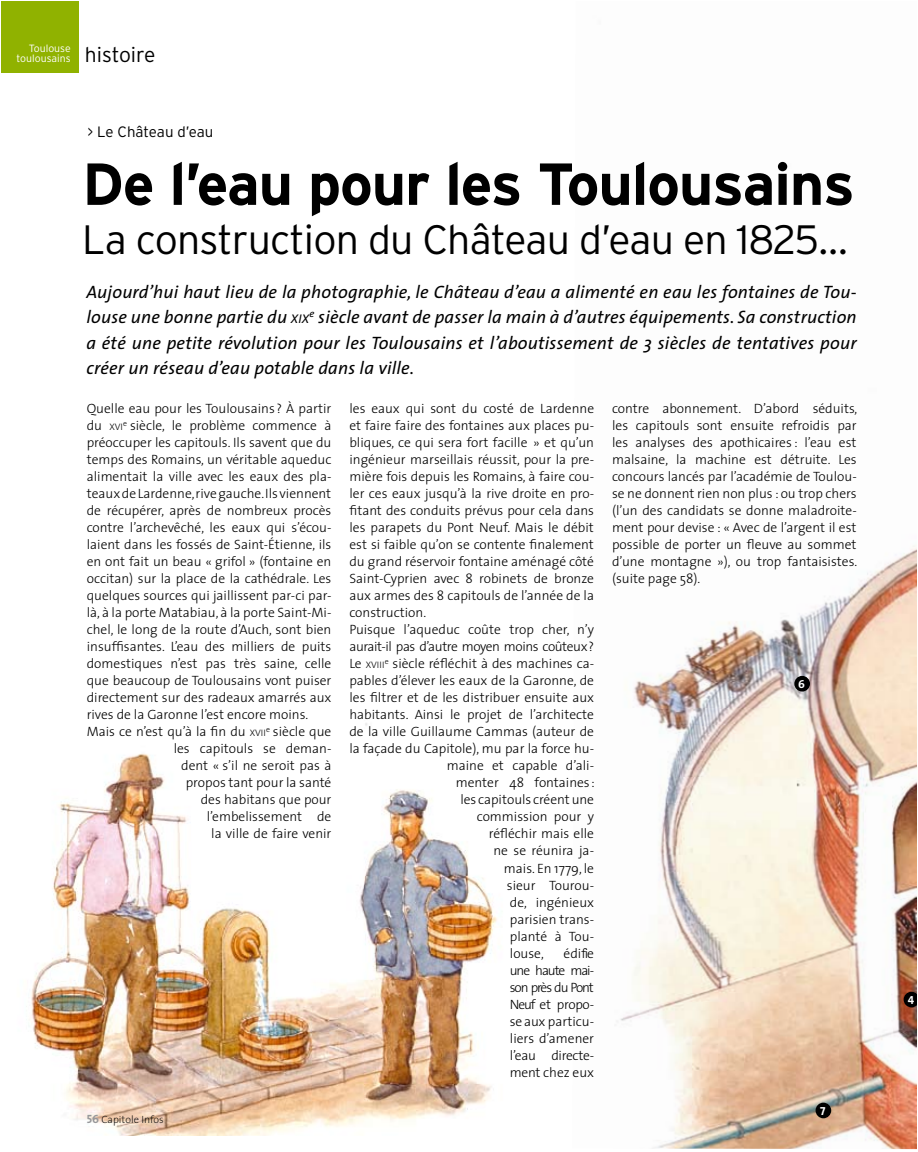
<style>
.page{position:relative;width:918px;height:1152px;background:#fff}
.page>*{position:absolute;margin:0;border:0;box-sizing:border-box;transform-origin:0 0}
.t1{font:700 59.1px "Interstate";letter-spacing:-.02em;color:#000}
.t2{font:300 40.95px "Interstate";letter-spacing:-.02em;color:#000}
.t3{font:300 21px "Interstate";color:#000}
.t4{font:italic 18px/25.5px "The Sans";letter-spacing:.01em;color:#000;text-align:justify}
.t5{font:300 15px "Interstate";color:#000}
.t6{font:300 13.5px/17px "The Sans";color:#000;text-align:justify}
.t7{font:11.7px "The Sans Bold Caps";color:#fff}
.t8{font:300 10.5px/10.5px "Interstate";color:#fff;text-align:right}
.t9{font:200 10.5px "The Sans";color:#000}
.t10{font:300 9.45px "The Sans";color:#000}
.s1{font-size:12.6px}
.s2{font-size:13.5px}
.s3{font-size:9.45px}
.s4{font-family:"The Sans Bold Caps";font-weight:400;font-size:12px;color:#97979b}
</style>
<div class="page">
<img style="left:31px;top:723px;width:466px;height:412px">
<img style="left:617px;top:452px;width:299px;height:698px">
<svg style="left:903px;top:991px;width:13px;height:16px"></svg>
<div style="left:815px;top:1102px;width:16px;height:16px;background:#000;border-radius:50%"></div>
<div style="left:794px;top:676px;width:16px;height:15px;background:#000;border-radius:50%"></div>
<div style="left:2px;top:2px;width:77px;height:71px;background:#90b200"></div>
<p class="t8" style="left:17px;top:42px;width:56px">Toulouse toulousains</p>
<h3 class="t3" style="left:85px;top:43px;width:72px">histoire</h3>
<p class="t5" style="left:87px;top:123px;width:127px">&gt; Le Château d’eau</p>
<h1 class="t1" style="left:82px;top:151px;width:774px">De l’eau pour les Toulousains</h1>
<h2 class="t2" style="left:82px;top:216px;width:767px">La construction du Château d’eau en 1825…</h2>
<p class="t4" style="left:86px;top:278px;width:771px">Aujourd’hui haut lieu de la photographie, le Château d’eau a alimenté en eau les fontaines de Tou&shy;louse une bonne partie du <span class="s1">xix</span><sup>e</sup> siècle avant de passer la main à d’autres équipements. Sa construction a été une petite révolution pour les Toulousains et l’aboutissement de 3 siècles de tentatives pour créer un réseau d’eau potable dans la ville.</p>
<p class="t6" style="left:87px;top:399px;width:246px">Quelle eau pour les Toulousains ? À partir</p>
<p class="t10" style="left:87px;top:419px;width:38px"><span class="s2">du</span> XVI</p>
<p class="t6" style="left:123px;top:416px;width:210px"><sup>e</sup> siècle, le problème commence à</p>
<p class="t6" style="left:87px;top:433px;width:246px">préoccuper les capitouls. Ils savent que du</p>
<p class="t6" style="left:87px;top:450px;width:246px">temps des Romains, un véritable aqueduc</p>
<p class="t6" style="left:87px;top:467px;width:246px">alimentait la ville avec les eaux des pla-</p>
<p class="t6" style="left:87px;top:484px;width:246px">teaux de Lardenne, rive gauche. Ils viennent</p>
<p class="t6" style="left:87px;top:501px;width:246px">de récupérer, après de nombreux procès</p>
<p class="t6" style="left:87px;top:518px;width:246px">contre l’archevêché, les eaux qui s’écou-</p>
<p class="t6" style="left:87px;top:535px;width:246px">laient dans les fossés de Saint-Étienne, ils</p>
<p class="t6" style="left:87px;top:552px;width:246px">en ont fait un beau « grifol » (fontaine en</p>
<p class="t6" style="left:87px;top:569px;width:246px">occitan) sur la place de la cathédrale. Les</p>
<p class="t6" style="left:87px;top:586px;width:246px">quelques sources qui jaillissent par-ci par-</p>
<p class="t6" style="left:87px;top:603px;width:246px">là, à la porte Matabiau, à la porte Saint-Mi-</p>
<p class="t6" style="left:87px;top:620px;width:246px">chel, le long de la route d’Auch, sont bien</p>
<p class="t6" style="left:87px;top:637px;width:246px">insuffisantes. L’eau des milliers de puits</p>
<p class="t6" style="left:87px;top:655px;width:246px">domestiques n’est pas très saine, celle</p>
<p class="t6" style="left:87px;top:672px;width:246px">que beaucoup de Toulousains vont puiser</p>
<p class="t6" style="left:87px;top:689px;width:246px">directement sur des radeaux amarrés aux</p>
<p class="t6" style="left:87px;top:706px;width:223px">rives de la Garonne l’est encore moins.</p>
<p class="t6" style="left:87px;top:723px;width:246px">Mais ce n’est qu’à la fin du <span class="s3">XVII</span><sup>e</sup> siècle que</p>
<p class="t6" style="left:174px;top:740px;width:159px">les capitouls se deman-</p>
<p class="t6" style="left:181px;top:757px;width:152px">dent « s’il ne seroit pas à</p>
<p class="t6" style="left:186px;top:774px;width:147px">propos tant pour la santé</p>
<p class="t6" style="left:201px;top:791px;width:132px">des habitans que pour</p>
<p class="t6" style="left:207px;top:808px;width:126px">l’embelissement de</p>
<p class="t6" style="left:211px;top:825px;width:122px">la ville de faire venir</p>
<p class="t6" style="left:612px;top:399px;width:247px">contre abonnement. D’abord séduits, les capitouls sont ensuite refroidis par les analyses des apothicaires : l’eau est malsaine, la machine est détruite. Les concours lancés par l’académie de Toulou&shy;se ne donnent rien non plus : ou trop chers (l’un des candidats se donne maladroite&shy;ment pour devise : « Avec de l’argent il est possible de porter un fleuve au sommet d’une montagne »), ou trop fantaisistes. (suite page 58).</p>
<p class="t6" style="left:349px;top:399px;width:246px;text-align:left">les eaux qui sont du costé de Lardenne et faire faire des fontaines aux places pu&shy;bliques, ce qui sera fort facille » et qu’un ingénieur marseillais réussit, pour la pre&shy;mière fois depuis les Romains, à faire cou&shy;ler ces eaux jusqu’à la rive droite en pro&shy;fitant des conduits prévus pour cela dans les parapets du Pont Neuf. Mais le débit est si faible qu’on se contente finalement du grand réservoir fontaine aménagé côté Saint-Cyprien avec 8 robinets de bronze aux armes des 8 capitouls de l’année de la construction.<br>Puisque l’aqueduc coûte trop cher, n’y aurait-il pas d’autre moyen moins coûteux?</p>
<p class="t10" style="left:349px;top:657px;width:37px"><span class="s2">Le</span> XVIII</p>
<p class="t6" style="left:384px;top:655px;width:211px"><sup>e</sup> siècle réfléchit à des machines ca-</p>
<p class="t6" style="left:349px;top:672px;width:246px">pables d’élever les eaux de la Garonne, de</p>
<p class="t6" style="left:349px;top:689px;width:246px">les filtrer et de les distribuer ensuite aux</p>
<p class="t6" style="left:349px;top:706px;width:246px">habitants. Ainsi le projet de l’architecte</p>
<p class="t6" style="left:349px;top:723px;width:246px">de la ville Guillaume Cammas (auteur de</p>
<p class="t6" style="left:349px;top:740px;width:246px">la façade du Capitole), mu par la force hu-</p>
<p class="t6" style="left:447px;top:757px;width:149px">maine et capable d’ali-</p>
<p class="t6" style="left:456px;top:774px;width:140px">menter 48 fontaines :</p>
<p class="t6" style="left:460px;top:791px;width:135px">les capitouls créent une</p>
<p class="t6" style="left:477px;top:808px;width:119px">commission pour y</p>
<p class="t6" style="left:489px;top:825px;width:107px">réfléchir mais elle</p>
<p class="t6" style="left:493px;top:842px;width:102px">ne se réunira ja-</p>
<p class="t6" style="left:504px;top:859px;width:92px">mais. En 1779, le</p>
<p class="t6" style="left:507px;top:876px;width:89px">sieur Tourou-</p>
<p class="t6" style="left:510px;top:893px;width:86px">de, ingénieux</p>
<p class="t6" style="left:510px;top:910px;width:86px">parisien trans-</p>
<p class="t6" style="left:510px;top:927px;width:86px">planté à Tou-</p>
<p class="t6" style="left:510px;top:944px;width:35px">louse,</p>
<p class="t7" style="left:798px;top:674px;width:8px">6</p>
<p class="t6" style="left:510px;top:944px;width:86px;text-indent:54px">édifie une haute mai&shy;son près du Pont Neuf et propo&shy;se aux particu&shy;liers d’amener l’eau directe&shy;ment chez eux</p>
<p class="t9" style="left:87px;top:1110px;width:78px"><span class="s4">56</span> capitole infos</p>
<p class="t7" style="left:820px;top:1100px;width:7px">7</p>
<p class="t7" style="left:907px;top:989px;width:8px">4</p>
</div>
